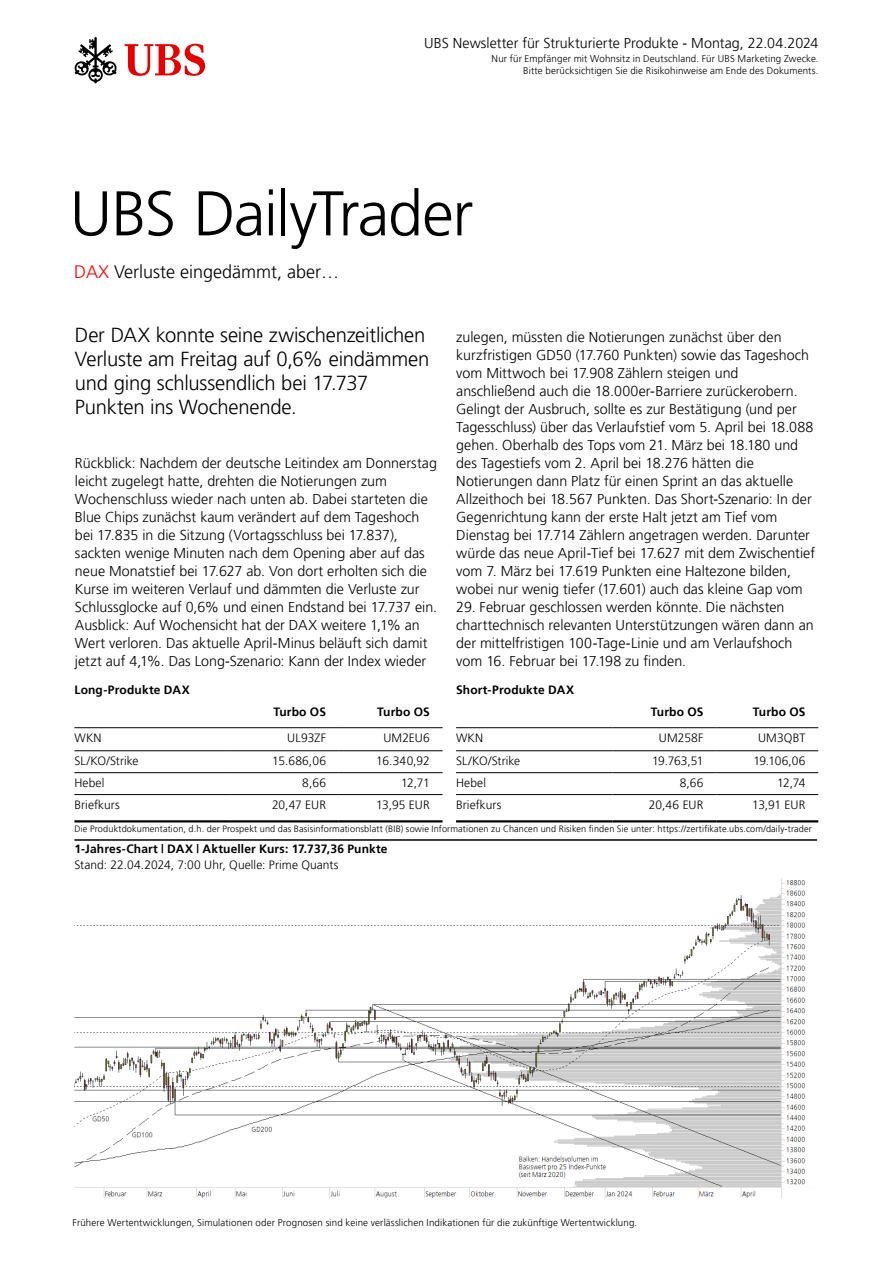
<style>
.page{position:relative;width:893px;height:1263px;background:#fff}
.page>*{position:absolute;margin:0;border:0;box-sizing:border-box;transform-origin:0 0}
.t1{font:300 63px "Frutiger 45";letter-spacing:-.025em;color:#000}
.t2{font:300 20.25px/24px "Frutiger 45";letter-spacing:-.015em;color:#000}
.t3{font:300 18px "Frutiger 45";color:#000}
.t4{font:300 14.25px/18px "Frutiger 45";color:#000}
.t5{font:300 12px "Frutiger 45";letter-spacing:.01em;color:#000}
.t6{font:300 12px "Frutiger 45";letter-spacing:.01em;color:#000}
.t7{font:300 9.75px/12px "Frutiger 45";letter-spacing:.015em;color:#000;text-align:right}
.t8{font:300 9.15px "Frutiger 45";letter-spacing:.015em;color:#000}
.s1{color:#f00}
</style>
<div class="page">
<svg style="left:125px;top:44px;width:80px;height:32px"></svg>
<svg style="left:74px;top:37px;width:43px;height:46px"></svg>
<img style="left:74px;top:878px;width:732px;height:319px">
<hr style="left:231px;top:750px;width:108px;height:1px;background:#000">
<hr style="left:74px;top:727px;width:157px;height:1px;background:#000">
<hr style="left:231px;top:727px;width:108px;height:1px;background:#000">
<hr style="left:339px;top:727px;width:104px;height:1px;background:#000">
<hr style="left:74px;top:750px;width:157px;height:1px;background:#000">
<hr style="left:339px;top:750px;width:104px;height:1px;background:#000">
<hr style="left:74px;top:772px;width:157px;height:1px;background:#000">
<hr style="left:231px;top:772px;width:108px;height:1px;background:#000">
<hr style="left:339px;top:772px;width:104px;height:1px;background:#000">
<hr style="left:74px;top:794px;width:157px;height:1px;background:#000">
<hr style="left:231px;top:794px;width:108px;height:1px;background:#000">
<hr style="left:339px;top:794px;width:104px;height:1px;background:#000">
<hr style="left:74px;top:820px;width:157px;height:2px;background:#000">
<hr style="left:231px;top:820px;width:108px;height:2px;background:#000">
<hr style="left:339px;top:820px;width:104px;height:2px;background:#000">
<hr style="left:716px;top:750px;width:102px;height:1px;background:#000">
<hr style="left:456px;top:727px;width:156px;height:1px;background:#000">
<hr style="left:612px;top:727px;width:104px;height:1px;background:#000">
<hr style="left:716px;top:727px;width:102px;height:1px;background:#000">
<hr style="left:456px;top:750px;width:156px;height:1px;background:#000">
<hr style="left:612px;top:750px;width:104px;height:1px;background:#000">
<hr style="left:456px;top:772px;width:156px;height:1px;background:#000">
<hr style="left:612px;top:772px;width:104px;height:1px;background:#000">
<hr style="left:716px;top:772px;width:102px;height:1px;background:#000">
<hr style="left:456px;top:794px;width:156px;height:1px;background:#000">
<hr style="left:612px;top:794px;width:104px;height:1px;background:#000">
<hr style="left:716px;top:794px;width:102px;height:1px;background:#000">
<hr style="left:456px;top:820px;width:156px;height:2px;background:#000">
<hr style="left:612px;top:820px;width:104px;height:2px;background:#000">
<hr style="left:716px;top:820px;width:102px;height:2px;background:#000">
<hr style="left:74px;top:839px;width:743px;height:2px;background:#000">
<p class="t4" style="left:424px;top:34px;width:396px">UBS Newsletter für Strukturierte Produkte - Montag, 22.04.2024</p>
<p class="t7" style="left:492px;top:53px;width:328px">Nur für Empfänger mit Wohnsitz in Deutschland. Für UBS Marketing Zwecke.<br>Bitte berücksichtigen Sie die Risikohinweise am Ende des Dokuments.</p>
<h1 class="t1" style="left:70px;top:177px;width:405px">UBS DailyTrader</h1>
<p class="t3" style="left:74px;top:261px;width:267px"><span class="s1">DAX</span> Verluste eingedämmt, aber…</p>
<h2 class="t2" style="left:75px;top:323px;width:356px">Der DAX konnte seine zwischenzeitlichen Verluste am Freitag auf 0,6% eindämmen und ging schlussendlich bei 17.737<br>Punkten ins Wochenende.</h2>
<p class="t4" style="left:75px;top:454px;width:364px">Rückblick: Nachdem der deutsche Leitindex am Donnerstag leicht zugelegt hatte, drehten die Notierungen zum Wochenschluss wieder nach unten ab. Dabei starteten die Blue Chips zunächst kaum verändert auf dem Tageshoch bei 17.835 in die Sitzung (Vortagsschluss bei 17.837), sackten wenige Minuten nach dem Opening aber auf das neue Monatstief bei 17.627 ab. Von dort erholten sich die Kurse im weiteren Verlauf und dämmten die Verluste zur Schlussglocke auf 0,6% und einen Endstand bei 17.737 ein.<br>Ausblick: Auf Wochensicht hat der DAX weitere 1,1% an Wert verloren. Das aktuelle April-Minus beläuft sich damit jetzt auf 4,1%. Das Long-Szenario: Kann der Index wieder</p>
<p class="t4" style="left:456px;top:328px;width:360px">zulegen, müssten die Notierungen zunächst über den kurzfristigen GD50 (17.760 Punkten) sowie das Tageshoch vom Mittwoch bei 17.908 Zählern steigen und anschließend auch die 18.000er-Barriere zurückerobern.<br>Gelingt der Ausbruch, sollte es zur Bestätigung (und per Tagesschluss) über das Verlaufstief vom 5. April bei 18.088 gehen. Oberhalb des Tops vom 21. März bei 18.180 und des Tagestiefs vom 2. April bei 18.276 hätten die Notierungen dann Platz für einen Sprint an das aktuelle Allzeithoch bei 18.567 Punkten. Das Short-Szenario: In der Gegenrichtung kann der erste Halt jetzt am Tief vom Dienstag bei 17.714 Zählern angetragen werden. Darunter würde das neue April-Tief bei 17.627 mit dem Zwischentief vom 7. März bei 17.619 Punkten eine Haltezone bilden, wobei nur wenig tiefer (17.601) auch das kleine Gap vom</p>
<p class="t4" style="left:456px;top:598px;width:359px">29. Februar geschlossen werden könnte. Die nächsten charttechnisch relevanten Unterstützungen wären dann an der mittelfristigen 100-Tage-Linie und am Verlaufshoch vom 16. Februar bei 17.198 zu finden.</p>
<p class="t6" style="left:74px;top:682px;width:117px">Long-Produkte DAX</p>
<p class="t6" style="left:456px;top:682px;width:119px">Short-Produkte DAX</p>
<p class="t6" style="left:273px;top:705px;width:54px">Turbo OS</p>
<p class="t6" style="left:377px;top:705px;width:54px">Turbo OS</p>
<p class="t6" style="left:651px;top:705px;width:54px">Turbo OS</p>
<p class="t6" style="left:753px;top:705px;width:54px">Turbo OS</p>
<p class="t5" style="left:74px;top:731px;width:29px">WKN</p>
<p class="t5" style="left:287px;top:731px;width:40px">UL93ZF</p>
<p class="t5" style="left:383px;top:731px;width:48px">UM2EU6</p>
<p class="t5" style="left:74px;top:754px;width:66px">SL/KO/Strike</p>
<p class="t5" style="left:272px;top:754px;width:55px">15.686,06</p>
<p class="t5" style="left:376px;top:754px;width:55px">16.340,92</p>
<p class="t5" style="left:74px;top:776px;width:32px">Hebel</p>
<p class="t5" style="left:302px;top:776px;width:25px">8,66</p>
<p class="t5" style="left:401px;top:776px;width:30px">12,71</p>
<p class="t5" style="left:74px;top:798px;width:47px">Briefkurs</p>
<p class="t5" style="left:272px;top:798px;width:56px">20,47 EUR</p>
<p class="t5" style="left:376px;top:798px;width:55px">13,95 EUR</p>
<p class="t5" style="left:456px;top:731px;width:29px">WKN</p>
<p class="t5" style="left:659px;top:731px;width:46px">UM258F</p>
<p class="t5" style="left:758px;top:731px;width:49px">UM3QBT</p>
<p class="t5" style="left:456px;top:754px;width:66px">SL/KO/Strike</p>
<p class="t5" style="left:652px;top:754px;width:53px">19.763,51</p>
<p class="t5" style="left:753px;top:754px;width:54px">19.106,06</p>
<p class="t5" style="left:456px;top:776px;width:32px">Hebel</p>
<p class="t5" style="left:680px;top:776px;width:25px">8,66</p>
<p class="t5" style="left:777px;top:776px;width:30px">12,74</p>
<p class="t5" style="left:456px;top:798px;width:47px">Briefkurs</p>
<p class="t5" style="left:649px;top:798px;width:56px">20,46 EUR</p>
<p class="t5" style="left:752px;top:798px;width:55px">13,91 EUR</p>
<p class="t8" style="left:74px;top:823px;width:739px">Die Produktdokumentation, d.h. der Prospekt und das Basisinformationsblatt (BIB) sowie Informationen zu Chancen und Risiken finden Sie unter: https://zertifikate.ubs.com/daily-trader</p>
<p class="t6" style="left:74px;top:842px;width:315px">1-Jahres-Chart | DAX | Aktueller Kurs: 17.737,36 Punkte</p>
<p class="t5" style="left:74px;top:858px;width:266px">Stand: 22.04.2024, 7:00 Uhr, Quelle: Prime Quants</p>
<p class="t7" style="left:73px;top:1216px;width:566px">Frühere Wertentwicklungen, Simulationen oder Prognosen sind keine verlässlichen Indikationen für die zukünftige Wertentwicklung.</p>
</div>
